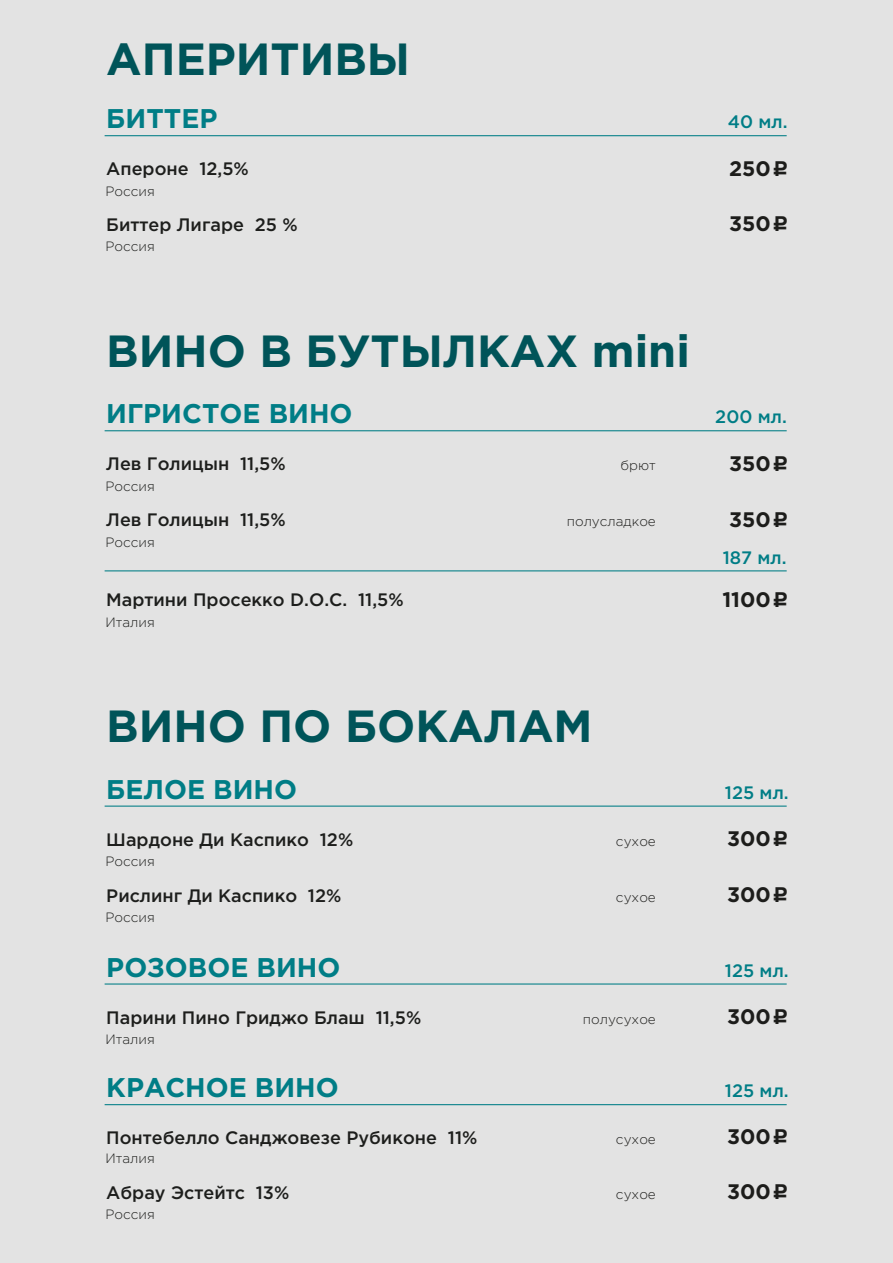
<style>
.page{position:relative;width:893px;height:1263px;background:#e3e3e3}
.page>*{position:absolute;margin:0;border:0;box-sizing:border-box;transform-origin:0 0}
.t1{font:700 45px "Gotham Pro";color:#005459}
.t2{font:700 27px "Gotham Pro";color:#007d86}
.t3{font:700 21px "Gotham Pro";color:#1d1d1b}
.t4{font:500 18px "Gotham Pro";color:#1d1e1c}
.t5{font:500 18px "Gotham Pro";color:#007d86}
.t6{font:300 13.5px "Gotham Pro";color:#1d1e1c}
.t7{font:300 13.5px "Gotham Pro";color:#1d1d1b}
.s1{font-family:"ALS Rubl";font-weight:400}
</style>
<div class="page">
<hr style="left:105px;top:430px;width:682px;height:1px;background:#007d86">
<hr style="left:105px;top:570px;width:682px;height:1px;background:#007d86">
<hr style="left:105px;top:135px;width:682px;height:1px;background:#007d86">
<hr style="left:105px;top:805px;width:682px;height:2px;background:#007d86">
<hr style="left:105px;top:983px;width:682px;height:1px;background:#007d86">
<hr style="left:105px;top:1104px;width:682px;height:1px;background:#007d86">
<h1 class="t1" style="left:106px;top:33px;width:305px">АПЕРИТИВЫ</h1>
<h2 class="t2" style="left:106px;top:103px;width:113px">БИТТЕР</h2>
<p class="t5" style="left:728px;top:112px;width:61px">40 мл.</p>
<p class="t4" style="left:106px;top:159px;width:144px">Апероне 12,5%</p>
<p class="t6" style="left:106px;top:184px;width:51px">Россия</p>
<p class="t3" style="left:729px;top:156px;width:61px">250<span class="s1">C</span></p>
<p class="t4" style="left:106px;top:214px;width:193px">Биттер Лигаре 25 %</p>
<p class="t6" style="left:106px;top:239px;width:51px">Россия</p>
<p class="t3" style="left:729px;top:212px;width:61px">350<span class="s1">C</span></p>
<h1 class="t1" style="left:106px;top:325px;width:585px">ВИНО В БУТЫЛКАХ mini</h1>
<h2 class="t2" style="left:106px;top:398px;width:248px">ИГРИСТОЕ ВИНО</h2>
<p class="t5" style="left:715px;top:407px;width:73px">200 мл.</p>
<p class="t4" style="left:106px;top:454px;width:181px">Лев Голицын 11,5%</p>
<p class="t7" style="left:621px;top:458px;width:37px">брют</p>
<p class="t6" style="left:106px;top:479px;width:51px">Россия</p>
<p class="t3" style="left:729px;top:451px;width:61px">350<span class="s1">C</span></p>
<p class="t4" style="left:106px;top:510px;width:181px">Лев Голицын 11,5%</p>
<p class="t7" style="left:567px;top:514px;width:91px">полусладкое</p>
<p class="t6" style="left:106px;top:535px;width:51px">Россия</p>
<p class="t4" style="left:106px;top:590px;width:299px">Мартини Просекко D.O.C. 11,5%</p>
<p class="t6" style="left:106px;top:615px;width:51px">Италия</p>
<p class="t3" style="left:729px;top:507px;width:61px">350<span class="s1">C</span></p>
<p class="t5" style="left:723px;top:547px;width:65px">187 мл.</p>
<p class="t3" style="left:722px;top:587px;width:68px">1100<span class="s1">C</span></p>
<h1 class="t1" style="left:106px;top:700px;width:488px">ВИНО ПО БОКАЛАМ</h1>
<h2 class="t2" style="left:106px;top:774px;width:192px">БЕЛОЕ ВИНО</h2>
<p class="t5" style="left:725px;top:782px;width:65px">125 мл.</p>
<p class="t4" style="left:106px;top:829px;width:248px">Шардоне Ди Каспико 12%</p>
<p class="t7" style="left:616px;top:833px;width:41px">сухое</p>
<p class="t6" style="left:106px;top:854px;width:51px">Россия</p>
<p class="t3" style="left:727px;top:826px;width:63px">300<span class="s1">C</span></p>
<p class="t4" style="left:106px;top:885px;width:237px">Рислинг Ди Каспико 12%</p>
<p class="t7" style="left:616px;top:890px;width:41px">сухое</p>
<p class="t6" style="left:106px;top:910px;width:51px">Россия</p>
<p class="t3" style="left:727px;top:882px;width:63px">300<span class="s1">C</span></p>
<h2 class="t2" style="left:106px;top:951px;width:236px">РОЗОВОЕ ВИНО</h2>
<p class="t5" style="left:725px;top:960px;width:65px">125 мл.</p>
<p class="t4" style="left:106px;top:1007px;width:316px">Парини Пино Гриджо Блаш 11,5%</p>
<p class="t7" style="left:583px;top:1011px;width:74px">полусухое</p>
<p class="t6" style="left:106px;top:1032px;width:51px">Италия</p>
<p class="t3" style="left:727px;top:1004px;width:63px">300<span class="s1">C</span></p>
<h2 class="t2" style="left:106px;top:1072px;width:234px">КРАСНОЕ ВИНО</h2>
<p class="t5" style="left:725px;top:1081px;width:65px">125 мл.</p>
<p class="t4" style="left:106px;top:1127px;width:373px">Понтебелло Санджовезе Рубиконе 11%</p>
<p class="t7" style="left:616px;top:1132px;width:41px">сухое</p>
<p class="t6" style="left:106px;top:1151px;width:51px">Италия</p>
<p class="t3" style="left:727px;top:1125px;width:63px">300<span class="s1">C</span></p>
<p class="t4" style="left:106px;top:1182px;width:184px">Абрау Эстейтс 13%</p>
<p class="t7" style="left:616px;top:1186px;width:41px">сухое</p>
<p class="t6" style="left:106px;top:1207px;width:51px">Россия</p>
<p class="t3" style="left:727px;top:1179px;width:63px">300<span class="s1">C</span></p>
</div>
